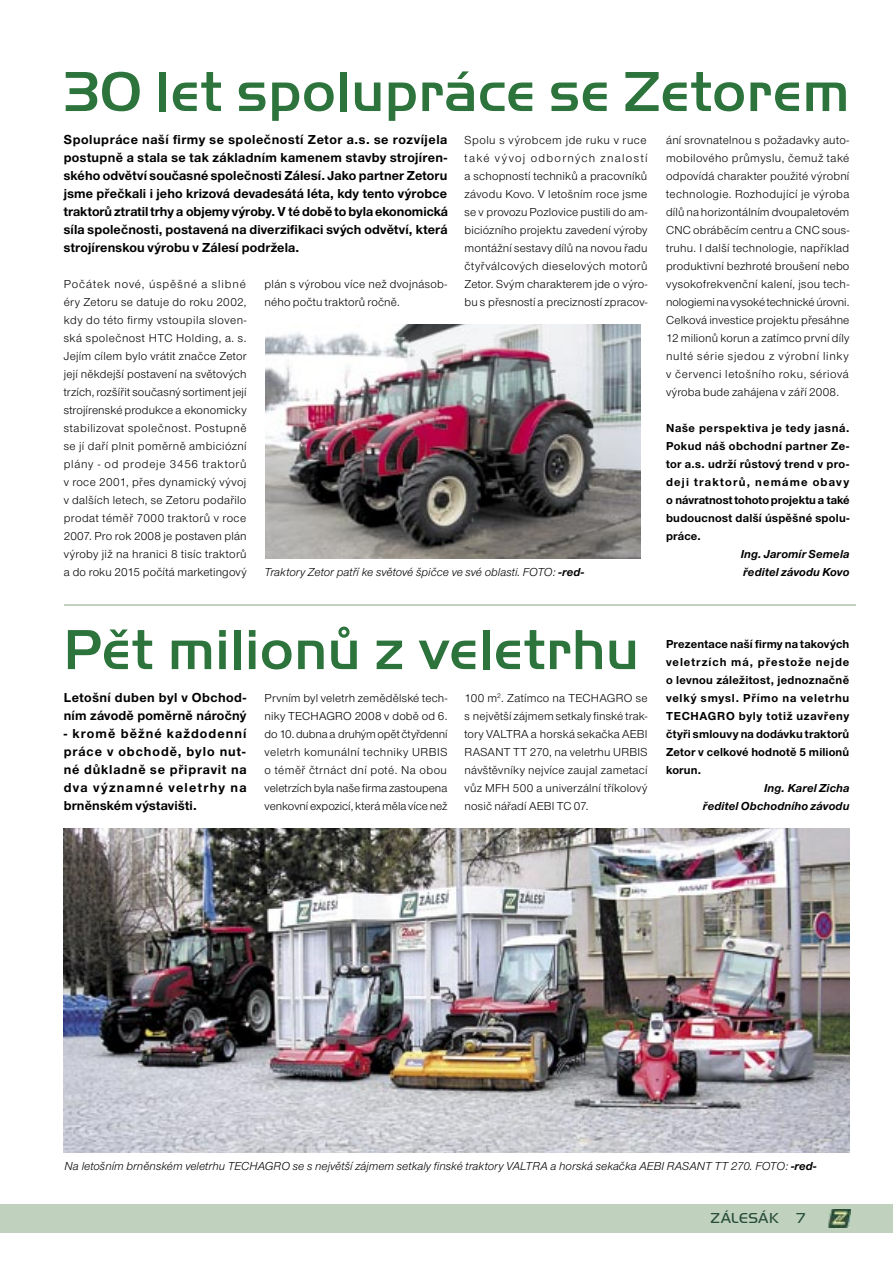
<style>
.page{position:relative;width:893px;height:1263px;background:#fff}
.page>*{position:absolute;margin:0;border:0;box-sizing:border-box;transform-origin:0 0}
.t1{font:500 58.5px "Handel Gothic DOT";letter-spacing:.01em;color:#2c733c}
.t2{font:15px "Handel Gothic DOT Ligh";letter-spacing:.025em;color:#294e3b}
.t3{font:700 13.5px/18px "Nimbus Sans Novus TOT";letter-spacing:.02em;color:#000;text-align:justify}
.t4{font:12px/18px "Nimbus Sans Novus TOT";letter-spacing:.015em;color:#000;text-align:justify}
.t5{font:700 12px/18px "Nimbus Sans Novus TOT";letter-spacing:.015em;color:#000;text-align:justify}
.t6{font:italic 12px "Nimbus Sans Novus TOT";letter-spacing:.005em;color:#000}
.t7{font:italic 700 12px/18px "Nimbus Sans Novus TOT";letter-spacing:.015em;color:#000;text-align:right}
.s1{font-weight:700}
</style>
<div class="page">
<div style="left:0;top:1204px;width:893px;height:29px;background:#c0d2be"></div>
<img style="left:827px;top:1209px;width:23px;height:18px">
<hr style="left:64px;top:604px;width:792px;height:1px;background:#c0d2be">
<img style="left:64px;top:828px;width:785px;height:324px">
<img style="left:265px;top:324px;width:376px;height:234px">
<h1 class="t1" style="left:64px;top:58px;width:787px">30 let spolupráce se Zetorem</h1>
<p class="t3" style="left:64px;top:130px;width:386px">Spolupráce naší firmy se společností Zetor a.s. se rozvíjela postupně a stala se tak základním kamenem stavby strojíren&shy;ského odvětví současné společnosti Zálesí. Jako partner Zetoru jsme přečkali i jeho krizová devadesátá léta, kdy tento výrobce traktorů ztratil trhy a objemy výroby. V té době to byla ekonomická síla společnosti, postavená na diverzifikaci svých odvětví, která strojírenskou výrobu v Zálesí podržela.</p>
<p class="t4" style="left:265px;top:275px;width:184px">plán s výrobou více než dvojnásob&shy;ného počtu traktorů ročně.</p>
<p class="t4" style="left:464px;top:131px;width:185px">Spolu s výrobcem jde ruku v ruce také vývoj odborných znalostí a schopností techniků a pracovníků závodu Kovo. V letošním roce jsme se v provozu Pozlovice pustili do am&shy;biciózního projektu zavedení výroby montážní sestavy dílů na novou řadu čtyřválcových dieselových motorů Zetor. Svým charakterem jde o výro&shy;bu s přesností a precizností zpracov-</p>
<p class="t4" style="left:666px;top:131px;width:185px">ání srovnatelnou s požadavky auto&shy;mobilového průmyslu, čemuž také odpovídá charakter použité výrobní technologie. Rozhodující je výroba dílů na horizontálním dvoupaletovém CNC obráběcím centru a CNC sous&shy;truhu. I další technologie, například produktivní bezhroté broušení nebo vysokofrekvenční kalení, jsou tech&shy;nologiemi na vysoké technické úrovni.<br>Celková investice projektu přesáhne 12 milionů korun a zatímco první díly nulté série sjedou z výrobní linky v červenci letošního roku, sériová výroba bude zahájena v září 2008.</p>
<p class="t5" style="left:666px;top:419px;width:185px">Naše perspektiva je tedy jasná.<br>Pokud náš obchodní partner Ze&shy;tor a.s. udrží růstový trend v pro&shy;deji traktorů, nemáme obavy o návratnost tohoto projektu a také budoucnost další úspěšné spolu&shy;práce.</p>
<p class="t7" style="left:741px;top:545px;width:110px">Ing. Jaromír Semela</p>
<p class="t6" style="left:265px;top:565px;width:321px">Traktory Zetor patří ke světové špičce ve své oblasti. FOTO: <span class="s1">-red-</span></p>
<p class="t7" style="left:743px;top:563px;width:108px">ředitel závodu Kovo</p>
<p class="t4" style="left:64px;top:275px;width:184px">Počátek nové, úspěšné a slibné éry Zetoru se datuje do roku 2002, kdy do této firmy vstoupila sloven&shy;ská společnost HTC Holding, a. s.<br>Jejím cílem bylo vrátit značce Zetor její někdejší postavení na světových trzích, rozšířit současný sortiment její strojírenské produkce a ekonomicky stabilizovat společnost. Postupně se jí daří plnit poměrně ambiciózní plány - od prodeje 3456 traktorů v roce 2001, přes dynamický vývoj v dalších letech, se Zetoru podařilo prodat téměř 7000 traktorů v roce 2007. Pro rok 2008 je postaven plán výroby již na hranici 8 tisíc traktorů a do roku 2015 počítá marketingový</p>
<h1 class="t1" style="left:64px;top:616px;width:577px">Pět milionů z veletrhu</h1>
<p class="t4" style="left:265px;top:689px;width:185px">Prvním byl veletrh zemědělské tech&shy;niky TECHAGRO 2008 v době od 6. do 10. dubna a druhým opět čtyřdenní veletrh komunální techniky URBIS o téměř čtrnáct dní poté. Na obou veletrzích byla naše firma zastoupena venkovní expozicí, která měla více než</p>
<p class="t4" style="left:464px;top:689px;width:185px">100 m<sup>2</sup>. Zatímco na TECHAGRO se s největší zájmem setkaly finské trak&shy;tory VALTRA a horská sekačka AEBI RASANT TT 270, na veletrhu URBIS návštěvníky nejvíce zaujal zametací vůz MFH 500 a univerzální tříkolový nosič nářadí AEBI TC 07.</p>
<p class="t3" style="left:64px;top:688px;width:184px">Letošní duben byl v Obchod&shy;ním závodě poměrně náročný</p>
<p class="t3" style="left:64px;top:724px;width:184px">- kromě běžné každodenní práce v obchodě, bylo nut&shy;né důkladně se připravit na dva významné veletrhy na brněnském výstavišti.</p>
<p class="t5" style="left:666px;top:635px;width:185px">Prezentace naší firmy na takových veletrzích má, přestože nejde o levnou záležitost, jednoznačně velký smysl. Přímo na veletrhu TECHAGRO byly totiž uzavřeny čtyři smlouvy na dodávku traktorů Zetor v celkové hodnotě 5 milionů korun.</p>
<p class="t7" style="left:703px;top:779px;width:148px">Ing. Karel Zicha<br>ředitel Obchodního závodu</p>
<p class="t6" style="left:65px;top:1159px;width:754px">Na letošním brněnském veletrhu TECHAGRO se s největší zájmem setkaly finské traktory VALTRA a horská sekačka AEBI RASANT TT 270. FOTO: <span class="s1">-red-</span></p>
<p class="t2" style="left:711px;top:1209px;width:96px">ZÁLESÁK 7</p>
</div>
